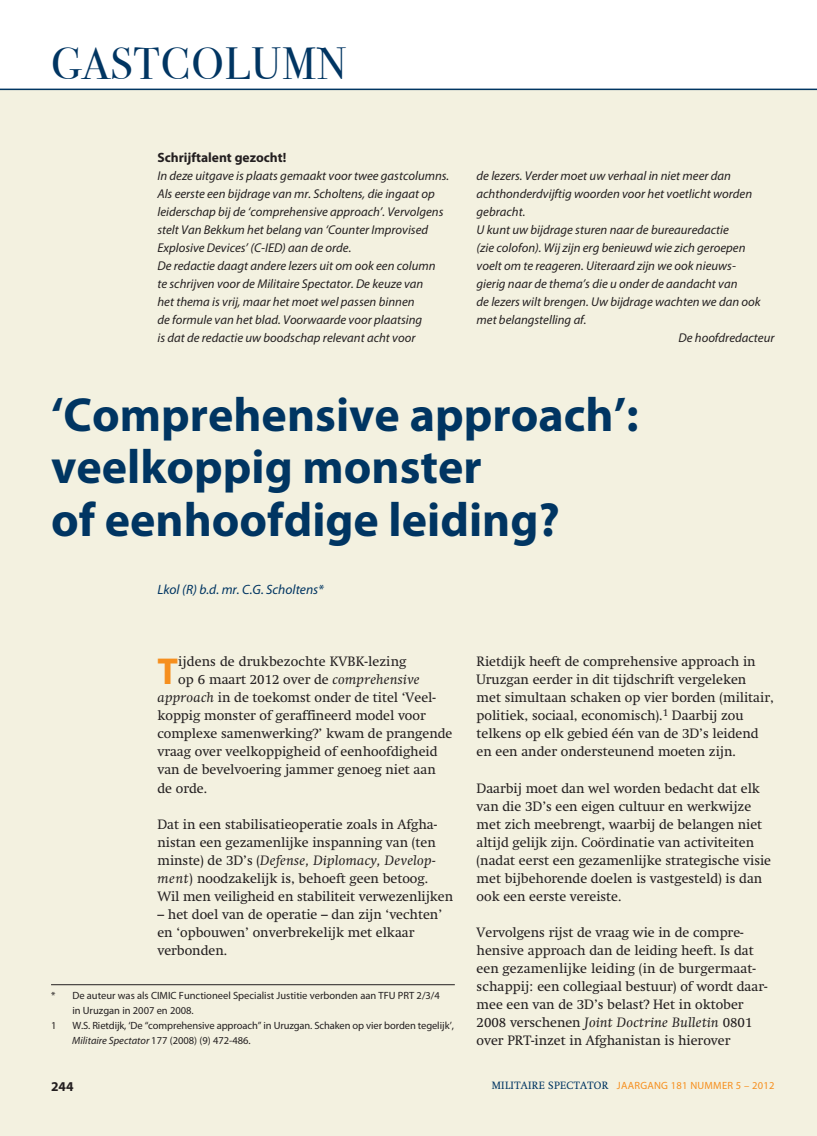
<style>
.page{position:relative;width:817px;height:1136px;background:#fff}
.page>*{position:absolute;margin:0;border:0;box-sizing:border-box;transform-origin:0 0}
.t1{font:700 48px/52.5px "Myriad Pro";color:#003562}
.t2{font:45px "Bodoni Svty Two OSITCTT Book";letter-spacing:.02em;color:#003562}
.t3{font:700 37.65px "Myriad Pro";color:#f68f1e}
.t4{font:13.5px/18px "Swift";color:#231f20}
.t5{font:italic 13.5px "Myriad Pro";color:#003562}
.t6{font:700 13.5px "Myriad Pro";color:#231f20}
.t7{font:italic 12.75px/18px "Myriad Pro";color:#231f20}
.t8{font:10.5px/15px "Myriad Pro";color:#231f20}
.t9{font:10.5px "Myriad Pro";letter-spacing:.025em;color:#f68f1e}
.s1{font-style:italic}
.s2{font-family:"Swift";color:#003562}
</style>
<div class="page">
<div style="left:0;top:89px;width:816px;height:1046px;background:#f3f1e0"></div>
<hr style="left:0;top:89px;width:816px;height:1px;background:#003562">
<hr style="left:51px;top:984px;width:403px;height:1px;background:#231f20">
<h2 class="t2" style="left:51px;top:37px;width:297px">GASTCOLUMN</h2>
<p class="t6" style="left:157px;top:152px;width:130px">Schrijftalent gezocht!</p>
<p class="t7" style="left:157px;top:168px;width:293px">In deze uitgave is plaats gemaakt voor twee gastcolumns.<br>Als eerste een bijdrage van mr. Scholtens, die ingaat op leiderschap bij de ‘comprehensive approach’. Vervolgens stelt Van Bekkum het belang van ‘Counter Improvised Explosive Devices’ (C-IED) aan de orde.<br>De redactie daagt andere lezers uit om ook een column<br>te schrijven voor de Militaire Spectator. De keuze van<br>het thema is vrij, maar het moet wel passen binnen<br>de formule van het blad. Voorwaarde voor plaatsing<br>is dat de redactie uw boodschap relevant acht voor</p>
<p class="t7" style="left:476px;top:168px;width:256px">de lezers. Verder moet uw verhaal in niet meer dan</p>
<p class="t7" style="left:476px;top:186px;width:277px">achthonderdvijftig woorden voor het voetlicht worden</p>
<p class="t7" style="left:476px;top:204px;width:50px">gebracht.</p>
<p class="t7" style="left:476px;top:222px;width:254px">U kunt uw bijdrage sturen naar de bureauredactie</p>
<p class="t7" style="left:476px;top:240px;width:270px">(zie colofon). Wij zijn erg benieuwd wie zich geroepen</p>
<p class="t7" style="left:476px;top:258px;width:261px">voelt om te reageren. Uiteraard zijn we ook nieuws-</p>
<p class="t7" style="left:476px;top:276px;width:262px">gierig naar de thema’s die u onder de aandacht van</p>
<p class="t7" style="left:476px;top:294px;width:285px">de lezers wilt brengen. Uw bijdrage wachten we dan ook</p>
<p class="t7" style="left:476px;top:312px;width:111px">met belangstelling af.</p>
<p class="t7" style="left:678px;top:330px;width:97px">De hoofdredacteur</p>
<h1 class="t1" style="left:51px;top:392px;width:589px">‘Comprehensive approach’: veelkoppig monster<br>of eenhoofdige leiding?</h1>
<p class="t5" style="left:157px;top:584px;width:168px">Lkol (R) b.d. mr. C.G. Scholtens*</p>
<h3 class="t3" style="left:157px;top:657px;width:22px">T</h3>
<p class="t4" style="left:178px;top:654px;width:230px">ijdens de drukbezochte KVBK-lezing</p>
<p class="t4" style="left:178px;top:672px;width:243px">op 6 maart 2012 over de <span class="s1">comprehensive</span></p>
<p class="t4" style="left:157px;top:690px;width:280px"><span class="s1">approach</span> in de toekomst onder de titel ‘Veel-</p>
<p class="t4" style="left:157px;top:708px;width:270px">koppig monster of geraffineerd model voor</p>
<p class="t4" style="left:157px;top:726px;width:296px">complexe samenwerking?’ kwam de prangende</p>
<p class="t4" style="left:157px;top:744px;width:281px">vraag over veelkoppigheid of eenhoofdigheid</p>
<p class="t4" style="left:157px;top:762px;width:280px">van de bevelvoering jammer genoeg niet aan</p>
<p class="t4" style="left:157px;top:780px;width:51px">de orde.</p>
<p class="t4" style="left:157px;top:816px;width:297px">Dat in een stabilisatieoperatie zoals in Afgha&shy;nistan een gezamenlijke inspanning van (ten minste) de 3D’s (<span class="s1">Defense, Diplomacy, Develop&shy;ment</span>) noodzakelijk is, behoeft geen betoog.<br>Wil men veiligheid en stabiliteit verwezenlijken</p>
<p class="t4" style="left:157px;top:906px;width:286px">– het doel van de operatie – dan zijn ‘vechten’ en ‘opbouwen’ onverbrekelijk met elkaar verbonden.</p>
<p class="t8" style="left:51px;top:989px;width:390px">* De auteur was als CIMIC Functioneel Specialist Justitie verbonden aan TFU PRT 2/3/4</p>
<p class="t8" style="left:72px;top:1004px;width:123px">in Uruzgan in 2007 en 2008.</p>
<p class="t8" style="left:51px;top:1019px;width:7px">1</p>
<p class="t8" style="left:72px;top:1019px;width:383px">W.S. Rietdijk, ‘De “comprehensive approach” in Uruzgan. Schaken op vier borden tegelijk’,<br><span class="s1">Militaire Spectator</span> 177 (2008) (9) 472-486.</p>
<p class="t4" style="left:476px;top:654px;width:298px">Rietdijk heeft de comprehensive approach in Uruzgan eerder in dit tijdschrift vergeleken met simultaan schaken op vier borden (militair, politiek, sociaal, economisch).<sup>1</sup> Daarbij zou telkens op elk gebied één van de 3D’s leidend en een ander ondersteunend moeten zijn.</p>
<p class="t4" style="left:476px;top:780px;width:296px">Daarbij moet dan wel worden bedacht dat elk van die 3D’s een eigen cultuur en werkwijze met zich meebrengt, waarbij de belangen niet altijd gelijk zijn. Coördinatie van activiteiten (nadat eerst een gezamenlijke strategische visie met bijbehorende doelen is vastgesteld) is dan ook een eerste vereiste.</p>
<p class="t4" style="left:476px;top:924px;width:292px">Vervolgens rijst de vraag wie in de compre&shy;hensive approach dan de leiding heeft. Is dat een gezamenlijke leiding (in de burgermaat&shy;schappij: een collegiaal bestuur) of wordt daar&shy;mee een van de 3D’s belast? Het in oktober 2008 verschenen <span class="s1">Joint Doctrine Bulletin</span> 0801 over PRT-inzet in Afghanistan is hierover</p>
<p class="t6" style="left:51px;top:1081px;width:24px">244</p>
<p class="t9" style="left:491px;top:1080px;width:284px"><span class="s2">MILITAIRE SPECTATOR</span> JAARGANG 181 NUMMER 5 – 2012</p>
</div>
